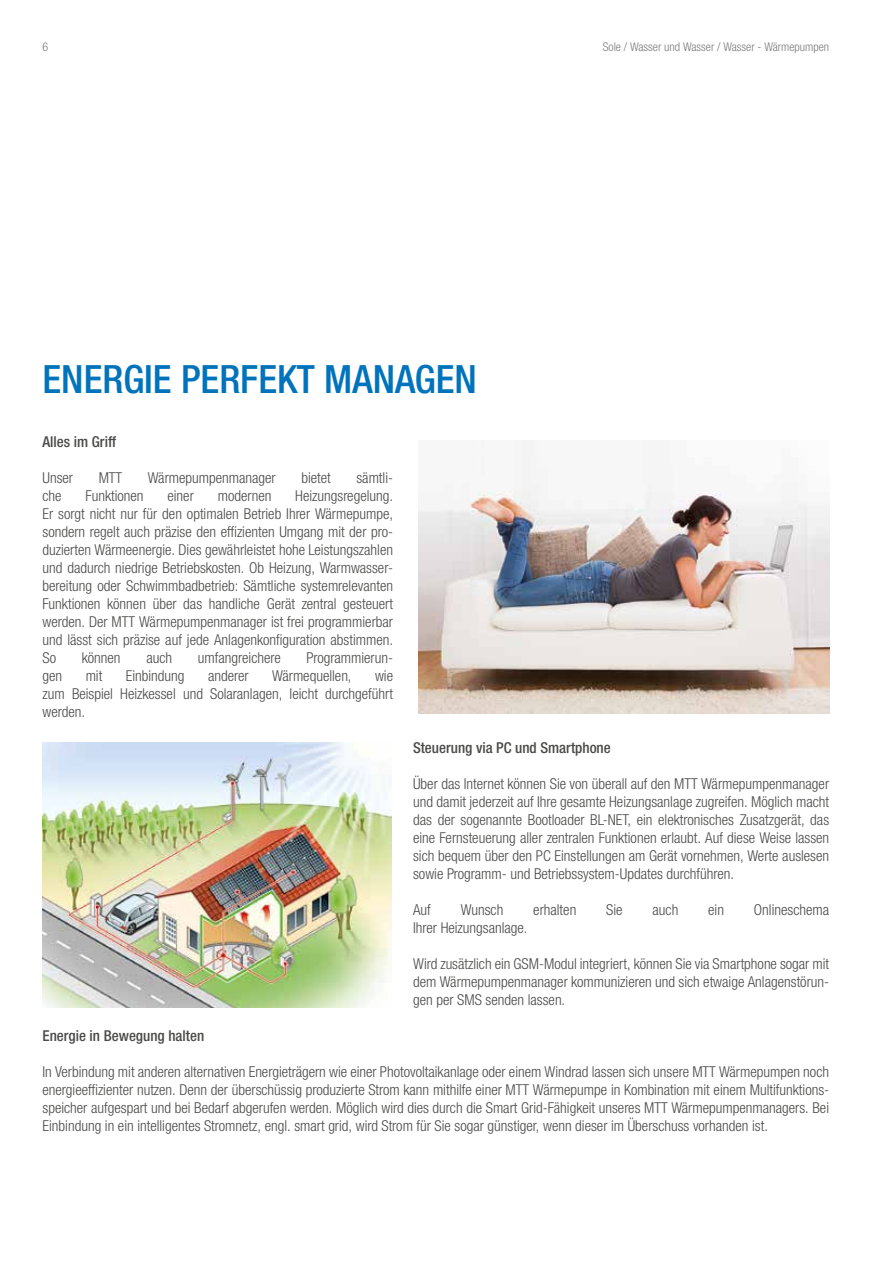
<style>
.page{position:relative;width:893px;height:1263px;background:#fff}
.page>*{position:absolute;margin:0;border:0;box-sizing:border-box;transform-origin:0 0}
.t1{font:500 condensed 39px "Helvetica Neue LTW1 G";color:#0073bc}
.t2{font:300 condensed 15px/18px "Helvetica Neue LTW1 G";color:#4a4a49;text-align:justify}
.t3{font:500 condensed 15px "Helvetica Neue LTW1 G";color:#4a4a49}
.t4{font:300 condensed 12px "Helvetica Neue LTW1 G";color:#7c7b7b}
</style>
<div class="page">
<img style="left:419px;top:440px;width:410px;height:274px">
<img style="left:43px;top:742px;width:349px;height:266px">
<p class="t4" style="left:43px;top:40px;width:7px">6</p>
<p class="t4" style="left:603px;top:40px;width:228px">Sole / Wasser und Wasser / Wasser - Wärmepumpen</p>
<h1 class="t1" style="left:43px;top:356px;width:436px">ENERGIE PERFEKT MANAGEN</h1>
<p class="t3" style="left:43px;top:433px;width:75px">Alles im Griff</p>
<p class="t2" style="left:43px;top:469px;width:32px">Unser</p>
<p class="t2" style="left:99px;top:469px;width:25px">MTT</p>
<p class="t2" style="left:148px;top:469px;width:129px">Wärmepumpenmanager</p>
<p class="t2" style="left:301px;top:469px;width:31px">bietet</p>
<p class="t2" style="left:356px;top:469px;width:38px">sämtli-</p>
<p class="t2" style="left:43px;top:487px;width:21px">che</p>
<p class="t2" style="left:86px;top:487px;width:60px">Funktionen</p>
<p class="t2" style="left:167px;top:487px;width:28px">einer</p>
<p class="t2" style="left:218px;top:487px;width:55px">modernen</p>
<p class="t2" style="left:43px;top:487px;width:352px;text-indent:253px">Heizungsregelung.<br>Er sorgt nicht nur für den optimalen Betrieb Ihrer Wärmepumpe, sondern regelt auch präzise den effizienten Umgang mit der pro&shy;duzierten Wärmeenergie. Dies gewährleistet hohe Leistungszahlen und dadurch niedrige Betriebskosten. Ob Heizung, Warmwasser&shy;bereitung oder Schwimmbadbetrieb: Sämtliche systemrelevanten Funktionen können über das handliche Gerät zentral gesteuert werden. Der MTT Wärmepumpenmanager ist frei programmierbar und lässt sich präzise auf jede Anlagenkonfiguration abstimmen.<br>So</p>
<p class="t2" style="left:82px;top:649px;width:40px">können</p>
<p class="t2" style="left:146px;top:649px;width:27px">auch</p>
<p class="t2" style="left:198px;top:649px;width:84px">umfangreichere</p>
<p class="t2" style="left:307px;top:649px;width:88px">Programmierun-</p>
<p class="t2" style="left:43px;top:667px;width:21px">gen</p>
<p class="t2" style="left:86px;top:667px;width:18px">mit</p>
<p class="t2" style="left:126px;top:667px;width:60px">Einbindung</p>
<p class="t2" style="left:208px;top:667px;width:42px">anderer</p>
<p class="t2" style="left:272px;top:667px;width:81px">Wärmequellen,</p>
<p class="t2" style="left:43px;top:667px;width:352px;text-indent:332px">wie zum Beispiel Heizkessel und Solaranlagen, leicht durchgeführt werden.</p>
<p class="t3" style="left:413px;top:739px;width:199px">Steuerung via PC und Smartphone</p>
<p class="t2" style="left:413px;top:775px;width:418px">Über das Internet können Sie von überall auf den MTT Wärmepumpenmanager und damit jederzeit auf Ihre gesamte Heizungsanlage zugreifen. Möglich macht das der sogenannte Bootloader BL-NET, ein elektronisches Zusatzgerät, das eine Fernsteuerung aller zentralen Funktionen erlaubt. Auf diese Weise lassen sich bequem über den PC Einstellungen am Gerät vornehmen, Werte auslesen sowie Programm- und Betriebssystem-Updates durchführen.</p>
<p class="t2" style="left:413px;top:901px;width:19px">Auf</p>
<p class="t2" style="left:461px;top:901px;width:44px">Wunsch</p>
<p class="t2" style="left:533px;top:901px;width:45px">erhalten</p>
<p class="t2" style="left:606px;top:901px;width:18px">Sie</p>
<p class="t2" style="left:652px;top:901px;width:27px">auch</p>
<p class="t2" style="left:708px;top:901px;width:17px">ein</p>
<p class="t2" style="left:754px;top:901px;width:77px">Onlineschema</p>
<p class="t2" style="left:413px;top:919px;width:116px">Ihrer Heizungsanlage.</p>
<p class="t2" style="left:413px;top:955px;width:417px">Wird zusätzlich ein GSM-Modul integriert, können Sie via Smartphone sogar mit dem Wärmepumpenmanager kommunizieren und sich etwaige Anlagenstörun&shy;gen per SMS senden lassen.</p>
<p class="t3" style="left:43px;top:1027px;width:163px">Energie in Bewegung halten</p>
<p class="t2" style="left:43px;top:1063px;width:788px">In Verbindung mit anderen alternativen Energieträgern wie einer Photovoltaikanlage oder einem Windrad lassen sich unsere MTT Wärmepumpen noch energieeffizienter nutzen. Denn der überschüssig produzierte Strom kann mithilfe einer MTT Wärmepumpe in Kombination mit einem Multifunktions&shy;speicher aufgespart und bei Bedarf abgerufen werden. Möglich wird dies durch die Smart Grid-Fähigkeit unseres MTT Wärmepumpenmanagers. Bei Einbindung in ein intelligentes Stromnetz, engl. smart grid, wird Strom für Sie sogar günstiger, wenn dieser im Überschuss vorhanden ist.</p>
</div>
